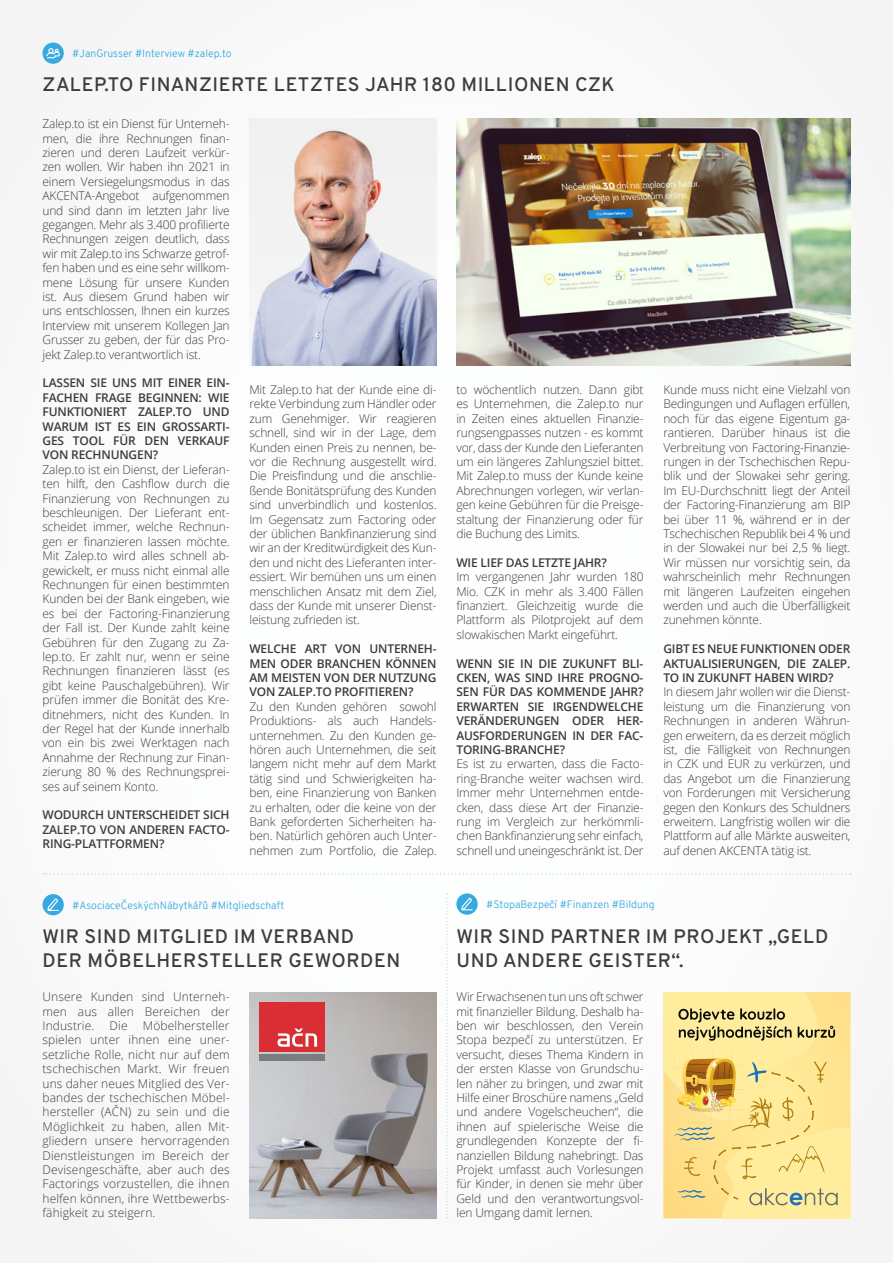
<style>
.page{position:relative;width:893px;height:1263px;background:#fbfbfc}
.page>*{position:absolute;margin:0;border:0;box-sizing:border-box;transform-origin:0 0}
.t1{font:600 19.5px/24px "Overpass";letter-spacing:.03em;color:#3c3c3b}
.t2{font:300 12px/14.4px "Open Sans";letter-spacing:-.015em;color:#3c3c3b;text-align:justify}
.t3{font:600 12px/14.4px "Open Sans";letter-spacing:-.015em;color:#3c3c3b;text-align:justify}
.t4{font:300 10.5px "Overpass";color:#36a9e1}
</style>
<div class="page">
<div style="left:43px;top:43px;width:21px;height:21px;background:#36a9e1;border-radius:50%"></div>
<svg style="left:46px;top:48px;width:14px;height:11px"></svg>
<img style="left:456px;top:119px;width:394px;height:246px">
<img style="left:249px;top:119px;width:188px;height:246px">
<svg style="left:43px;top:873px;width:808px;height:1px"></svg>
<svg style="left:456px;top:893px;width:22px;height:22px"></svg>
<svg style="left:457px;top:897px;width:16px;height:14px"></svg>
<svg style="left:446px;top:893px;width:2px;height:325px"></svg>
<img style="left:249px;top:992px;width:188px;height:226px">
<div style="left:43px;top:894px;width:21px;height:21px;background:#36a9e1;border-radius:50%"></div>
<svg style="left:43px;top:897px;width:16px;height:14px"></svg>
<div style="left:259px;top:1002px;width:66px;height:49px;background:#d92e33"></div>
<div style="left:259px;top:1054px;width:66px;height:7px;background:#7a7d80"></div>
<svg style="left:277px;top:1028px;width:40px;height:19px"></svg>
<svg style="left:663px;top:992px;width:187px;height:226px;background:#f0d98a"></svg>
<p class="t4" style="left:72px;top:46px;width:161px">#JanGrusser #Interview #zalep.to</p>
<h1 class="t1" style="left:43px;top:73px;width:574px">ZALEP.TO FINANZIERTE LETZTES JAHR 180 MILLIONEN CZK</h1>
<p class="t2" style="left:43px;top:116px;width:189px">Zalep.to ist ein Dienst für Unterneh&shy;men, die ihre Rechnungen finan&shy;zieren und deren Laufzeit verkür&shy;zen wollen. Wir haben ihn 2021 in einem Versiegelungsmodus in das AKCENTA-Angebot aufgenommen und sind dann im letzten Jahr live gegangen. Mehr als 3.400 profilierte Rechnungen zeigen deutlich, dass wir mit Zalep.to ins Schwarze getrof&shy;fen haben und es eine sehr willkom&shy;mene Lösung für unsere Kunden ist. Aus diesem Grund haben wir uns entschlossen, Ihnen ein kurzes Interview mit unserem Kollegen Jan Grusser zu geben, der für das Pro&shy;jekt Zalep.to verantwortlich ist.</p>
<p class="t3" style="left:43px;top:376px;width:189px">LASSEN SIE UNS MIT EINER EIN-FACHEN FRAGE BEGINNEN: WIE FUNKTIONIERT ZALEP.TO UND WARUM IST ES EIN GROSSARTI-GES TOOL FÜR DEN VERKAUF VON RECHNUNGEN?</p>
<p class="t2" style="left:43px;top:462px;width:189px">Zalep.to ist ein Dienst, der Lieferan&shy;ten hilft, den Cashflow durch die Finanzierung von Rechnungen zu beschleunigen. Der Lieferant ent&shy;scheidet immer, welche Rechnun&shy;gen er finanzieren lassen möchte.<br>Mit Zalep.to wird alles schnell ab&shy;gewickelt, er muss nicht einmal alle Rechnungen für einen bestimmten Kunden bei der Bank eingeben, wie es bei der Factoring-Finanzierung der Fall ist. Der Kunde zahlt keine Gebühren für den Zugang zu Za&shy;lep.to. Er zahlt nur, wenn er seine Rechnungen finanzieren lässt (es gibt keine Pauschalgebühren). Wir prüfen immer die Bonität des Kre&shy;ditnehmers, nicht des Kunden. In der Regel hat der Kunde innerhalb von ein bis zwei Werktagen nach Annahme der Rechnung zur Finan&shy;zierung 80 % des Rechnungsprei&shy;ses auf seinem Konto.</p>
<p class="t3" style="left:43px;top:808px;width:189px">WODURCH UNTERSCHEIDET SICH ZALEP.TO VON ANDEREN FACTO-RING-PLATTFORMEN?</p>
<p class="t2" style="left:249px;top:382px;width:189px">Mit Zalep.to hat der Kunde eine di&shy;rekte Verbindung zum Händler oder zum Genehmiger. Wir reagieren schnell, sind wir in der Lage, dem Kunden einen Preis zu nennen, be&shy;vor die Rechnung ausgestellt wird.<br>Die Preisfindung und die anschlie&shy;ßende Bonitätsprüfung des Kunden sind unverbindlich und kostenlos.<br>Im Gegensatz zum Factoring oder der üblichen Bankfinanzierung sind wir an der Kreditwürdigkeit des Kun&shy;den und nicht des Lieferanten inter&shy;essiert. Wir bemühen uns um einen menschlichen Ansatz mit dem Ziel, dass der Kunde mit unserer Dienst&shy;leistung zufrieden ist.</p>
<p class="t3" style="left:249px;top:641px;width:189px">WELCHE ART VON UNTERNEH-MEN ODER BRANCHEN KÖNNEN AM MEISTEN VON DER NUTZUNG VON ZALEP.TO PROFITIEREN?</p>
<p class="t2" style="left:249px;top:699px;width:189px">Zu den Kunden gehören sowohl Produktions- als auch Handels&shy;unternehmen. Zu den Kunden ge&shy;hören auch Unternehmen, die seit langem nicht mehr auf dem Markt tätig sind und Schwierigkeiten ha&shy;ben, eine Finanzierung von Banken zu erhalten, oder die keine von der Bank geforderten Sicherheiten ha&shy;ben. Natürlich gehören auch Unter&shy;nehmen zum Portfolio, die Zalep.</p>
<p class="t2" style="left:456px;top:382px;width:189px">to wöchentlich nutzen. Dann gibt es Unternehmen, die Zalep.to nur in Zeiten eines aktuellen Finanzie&shy;rungsengpasses nutzen - es kommt vor, dass der Kunde den Lieferanten um ein längeres Zahlungsziel bittet.<br>Mit Zalep.to muss der Kunde keine Abrechnungen vorlegen, wir verlan&shy;gen keine Gebühren für die Preisge&shy;staltung der Finanzierung oder für die Buchung des Limits.</p>
<p class="t3" style="left:456px;top:555px;width:152px">WIE LIEF DAS LETZTE JAHR?</p>
<p class="t2" style="left:456px;top:569px;width:189px">Im vergangenen Jahr wurden 180<br>Mio. CZK in mehr als 3.400 Fällen finanziert. Gleichzeitig wurde die Plattform als Pilotprojekt auf dem slowakischen Markt eingeführt.</p>
<p class="t3" style="left:456px;top:656px;width:189px">WENN SIE IN DIE ZUKUNFT BLI-CKEN, WAS SIND IHRE PROGNO-SEN FÜR DAS KOMMENDE JAHR?<br>ERWARTEN SIE IRGENDWELCHE VERÄNDERUNGEN ODER HER-AUSFORDERUNGEN IN DER FAC-TORING-BRANCHE?</p>
<p class="t2" style="left:456px;top:757px;width:189px">Es ist zu erwarten, dass die Facto&shy;ring-Branche weiter wachsen wird.<br>Immer mehr Unternehmen entde&shy;cken, dass diese Art der Finanzie&shy;rung im Vergleich zur herkömmli&shy;chen Bankfinanzierung sehr einfach, schnell und uneingeschränkt ist. Der</p>
<p class="t2" style="left:663px;top:382px;width:189px">Kunde muss nicht eine Vielzahl von Bedingungen und Auflagen erfüllen, noch für das eigene Eigentum ga&shy;rantieren. Darüber hinaus ist die Verbreitung von Factoring-Finanzie&shy;rungen in der Tschechischen Repu&shy;blik und der Slowakei sehr gering.<br>Im EU-Durchschnitt liegt der Anteil der Factoring-Finanzierung am BIP bei über 11 %, während er in der Tschechischen Republik bei 4 % und in der Slowakei nur bei 2,5 % liegt.<br>Wir müssen nur vorsichtig sein, da wahrscheinlich mehr Rechnungen mit längeren Laufzeiten eingehen werden und auch die Überfälligkeit zunehmen könnte.</p>
<p class="t3" style="left:663px;top:641px;width:189px">GIBT ES NEUE FUNKTIONEN ODER AKTUALISIERUNGEN, DIE ZALEP.<br>TO IN ZUKUNFT HABEN WIRD?</p>
<p class="t2" style="left:663px;top:685px;width:189px">In diesem Jahr wollen wir die Dienst&shy;leistung um die Finanzierung von Rechnungen in anderen Währun&shy;gen erweitern, da es derzeit möglich ist, die Fälligkeit von Rechnungen in CZK und EUR zu verkürzen, und das Angebot um die Finanzierung von Forderungen mit Versicherung gegen den Konkurs des Schuldners erweitern. Langfristig wollen wir die Plattform auf alle Märkte ausweiten, auf denen AKCENTA tätig ist.</p>
<p class="t4" style="left:72px;top:897px;width:213px">#AsociaceČeskýchNábytkářů #Mitgliedschaft</p>
<p class="t4" style="left:486px;top:897px;width:170px">#StopaBezpečí #Finanzen #Bildung</p>
<h1 class="t1" style="left:43px;top:924px;width:359px">WIR SIND MITGLIED IM VERBAND<br>DER MÖBELHERSTELLER GEWORDEN</h1>
<p class="t2" style="left:43px;top:989px;width:189px">Unsere Kunden sind Unterneh&shy;men aus allen Bereichen der Industrie.</p>
<h1 class="t1" style="left:456px;top:924px;width:373px">WIR SIND PARTNER IM PROJEKT „GELD<br>UND ANDERE GEISTER“.</h1>
<p class="t2" style="left:456px;top:989px;width:189px">Wir Erwachsenen tun uns oft schwer mit finanzieller Bildung. Deshalb ha&shy;ben wir beschlossen, den Verein Stopa bezpečí zu unterstützen. Er versucht, dieses Thema Kindern in der ersten Klasse von Grundschu&shy;len näher zu bringen, und zwar mit Hilfe einer Broschüre namens „Geld und andere Vogelscheuchen“, die ihnen auf spielerische Weise die grundlegenden Konzepte der fi&shy;nanziellen Bildung nahebringt. Das Projekt umfasst auch Vorlesungen für Kinder, in denen sie mehr über Geld und den verantwortungsvol&shy;len Umgang damit lernen.</p>
<p class="t2" style="left:43px;top:1018px;width:189px;text-indent:100px">Möbelhersteller spielen unter ihnen eine uner&shy;setzliche Rolle, nicht nur auf dem tschechischen Markt. Wir freuen uns daher neues Mitglied des Ver&shy;bandes der tschechischen Möbel&shy;hersteller (AČN) zu sein und die Möglichkeit zu haben, allen Mit&shy;gliedern unsere hervorragenden Dienstleistungen im Bereich der Devisengeschäfte, aber auch des Factorings vorzustellen, die ihnen helfen können, ihre Wettbewerbs&shy;fähigkeit zu steigern.</p>
<p class="t2" style="left:110px;top:1018px;width:20px">Die</p>
</div>
